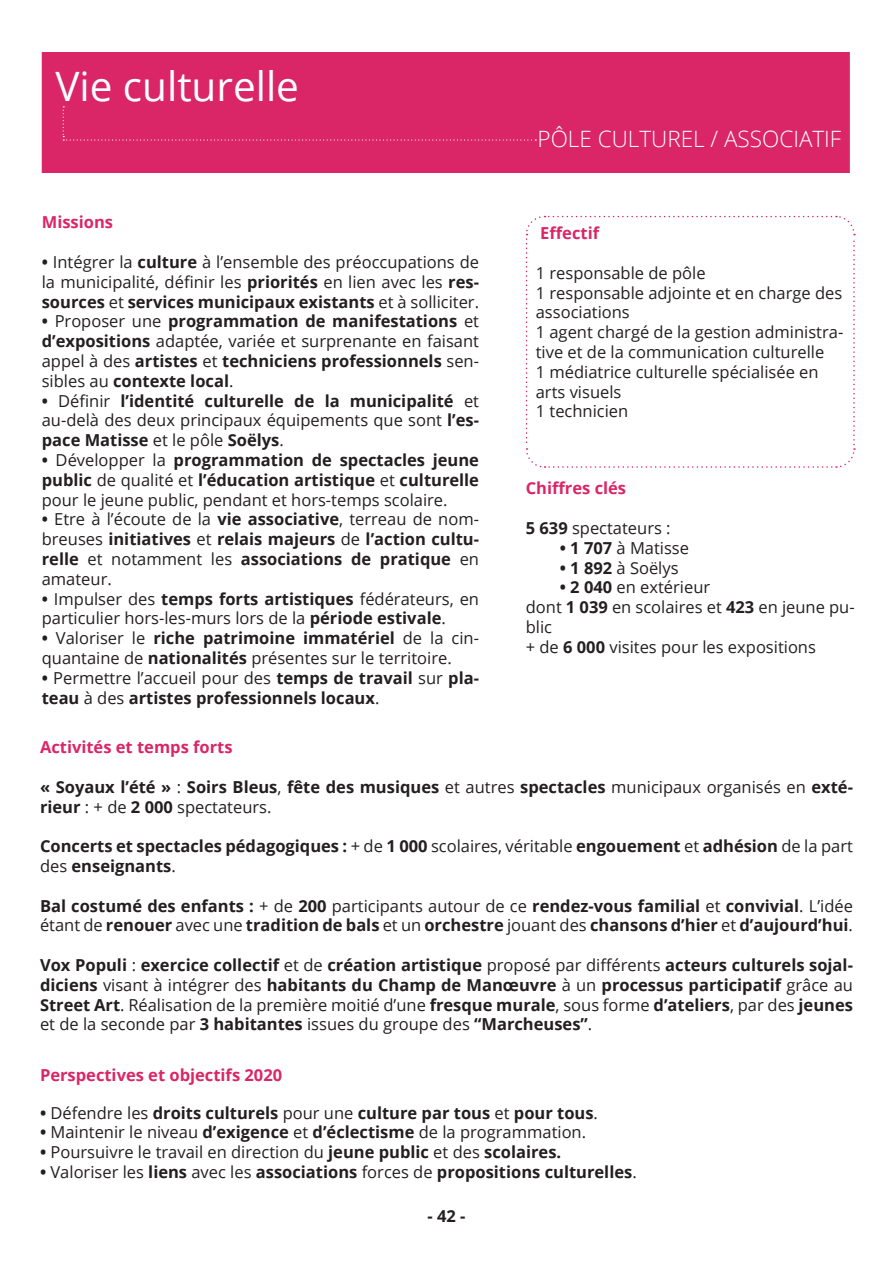
<style>
.page{position:relative;width:893px;height:1263px;background:#fff}
.page>*{position:absolute;margin:0;border:0;box-sizing:border-box;transform-origin:0 0}
.t1{font:40.5px "Open Sans";color:#fff}
.t2{font:300 22.5px "Open Sans";color:#fff}
.t3{font:700 16.5px/19.8px "Open Sans";color:#231f20}
.t4{font:16.5px/19.8px "Open Sans";color:#231f20}
.t5{font:700 16.5px "Open Sans";color:#da2666}
.s1{font-weight:700}
.s2{font-weight:400}
</style>
<div class="page">
<div style="left:42px;top:52px;width:808px;height:121px;background:#da2666"></div>
<svg style="left:63px;top:106px;width:473px;height:35px"></svg>
<svg style="left:525px;top:215px;width:330px;height:253px"></svg>
<p class="t1" style="left:55px;top:59px;width:245px">Vie culturelle</p>
<p class="t5" style="left:42px;top:211px;width:73px">Missions</p>
<p class="t4" style="left:42px;top:252px;width:439px;text-align:justify"><span class="s1">•</span> Intégrer la <span class="s1">culture</span> à l’ensemble des préoccupations de la municipalité, définir les <span class="s1">priorités</span> en lien avec les <span class="s1">res&shy;sources</span> et <span class="s1">services municipaux existants</span> et à solliciter.</p>
<p class="t3" style="left:42px;top:311px;width:439px;text-align:justify">• <span class="s2">Proposer une</span> programmation de manifestations <span class="s2">et </span>d’expositions <span class="s2">adaptée, variée et surprenante en faisant appel à des</span> artistes <span class="s2">et</span> techniciens professionnels <span class="s2">sen&shy;sibles au</span> contexte local<span class="s2">.</span></p>
<p class="t4" style="left:42px;top:390px;width:439px;text-align:justify"><span class="s1">•</span> Définir <span class="s1">l’identité culturelle de la municipalité</span> et au-delà des deux principaux équipements que sont <span class="s1">l’es&shy;pace Matisse</span> et le pôle <span class="s1">Soëlys</span>.</p>
<p class="t4" style="left:42px;top:450px;width:439px;text-align:justify"><span class="s1">•</span> Développer la <span class="s1">programmation de spectacles jeune public</span> de qualité et <span class="s1">l’éducation artistique</span> et <span class="s1">culturelle </span>pour le jeune public, pendant et hors-temps scolaire.</p>
<p class="t3" style="left:42px;top:509px;width:439px;text-align:justify">• <span class="s2">Etre à l’écoute de la</span> vie associative<span class="s2">, terreau de nom&shy;breuses</span> initiatives <span class="s2">et</span> relais majeurs <span class="s2">de</span> l’action cultu&shy;relle <span class="s2">et notamment les</span> associations de pratique <span class="s2">en amateur.</span></p>
<p class="t4" style="left:42px;top:588px;width:439px"><span class="s1">•</span> Impulser des <span class="s1">temps forts artistiques</span> fédérateurs, en particulier hors-les-murs lors de la <span class="s1">période estivale</span>.</p>
<p class="t4" style="left:42px;top:628px;width:439px"><span class="s1">•</span> Valoriser le <span class="s1">riche patrimoine immatériel</span> de la cin&shy;quantaine de <span class="s1">nationalités</span> présentes sur le territoire.</p>
<p class="t3" style="left:42px;top:668px;width:439px">• <span class="s2">Permettre l’accueil pour des</span> temps de travail <span class="s2">sur</span> pla&shy;teau <span class="s2">à des</span> artistes professionnels locaux<span class="s2">.</span></p>
<p class="t2" style="left:538px;top:124px;width:305px">PÔLE CULTUREL / ASSOCIATIF</p>
<p class="t5" style="left:540px;top:222px;width:60px">Effectif</p>
<p class="t4" style="left:536px;top:262px;width:171px">1 responsable de pôle</p>
<p class="t4" style="left:536px;top:282px;width:308px">1 responsable adjointe et en charge des associations</p>
<p class="t4" style="left:536px;top:322px;width:309px">1 agent chargé de la gestion administra&shy;tive et de la communication culturelle</p>
<p class="t4" style="left:536px;top:361px;width:284px">1 médiatrice culturelle spécialisée en arts visuels</p>
<p class="t4" style="left:536px;top:401px;width:94px">1 technicien</p>
<p class="t5" style="left:526px;top:477px;width:102px">Chiffres clés</p>
<p class="t4" style="left:526px;top:518px;width:146px"><span class="s1">5 639</span> spectateurs :</p>
<p class="t4" style="left:560px;top:537px;width:131px"><span class="s1">• 1 707</span> à Matisse</p>
<p class="t4" style="left:560px;top:557px;width:120px"><span class="s1">• 1 892</span> à Soëlys</p>
<p class="t4" style="left:560px;top:577px;width:152px"><span class="s1">• 2 040</span> en extérieur</p>
<p class="t4" style="left:526px;top:597px;width:330px">dont <span class="s1">1 039</span> en scolaires et <span class="s1">423</span> en jeune pu&shy;blic</p>
<p class="t4" style="left:526px;top:636px;width:292px">+ de <span class="s1">6 000</span> visites pour les expositions</p>
<p class="t5" style="left:40px;top:735px;width:194px">Activités et temps forts</p>
<p class="t3" style="left:40px;top:776px;width:814px">« Soyaux l’été » <span class="s2">:</span> Soirs Bleus<span class="s2">,</span> fête des musiques <span class="s2">et autres</span> spectacles <span class="s2">municipaux organisés en</span> exté&shy;rieur <span class="s2">: + de</span> 2 000 <span class="s2">spectateurs.</span></p>
<p class="t3" style="left:40px;top:836px;width:814px">Concerts et spectacles pédagogiques : <span class="s2">+ de</span> 1 000 <span class="s2">scolaires, véritable</span> engouement <span class="s2">et</span> adhésion <span class="s2">de la part des</span> enseignants<span class="s2">.</span></p>
<p class="t3" style="left:40px;top:895px;width:814px">Bal costumé des enfants : <span class="s2">+ de</span> 200 <span class="s2">participants autour de ce</span> rendez-vous familial <span class="s2">et</span> convivial<span class="s2">. L’idée étant de</span> renouer <span class="s2">avec une</span> tradition de bals <span class="s2">et un</span> orchestre <span class="s2">jouant des</span> chansons d’hier <span class="s2">et</span> d’aujourd’hui<span class="s2">.</span></p>
<p class="t3" style="left:40px;top:955px;width:814px;text-align:justify">Vox Populi <span class="s2">:</span> exercice collectif <span class="s2">et de</span> création artistique <span class="s2">proposé par différents</span> acteurs culturels sojal&shy;diciens <span class="s2">visant à intégrer des</span> habitants du Champ de Manœuvre <span class="s2">à un</span> processus participatif <span class="s2">grâce au </span>Street Art<span class="s2">. Réalisation de la première moitié d’une</span> fresque murale<span class="s2">, sous forme</span> d’ateliers<span class="s2">, par des</span> jeunes <span class="s2">et de la seconde par</span> 3 habitantes <span class="s2">issues du groupe des</span> “Marcheuses”<span class="s2">.</span></p>
<p class="t5" style="left:40px;top:1063px;width:244px">Perspectives et objectifs 2020</p>
<p class="t3" style="left:40px;top:1102px;width:559px">• <span class="s2">Défendre les</span> droits culturels <span class="s2">pour une</span> culture par tous <span class="s2">et</span> pour tous<span class="s2">.</span></p>
<p class="t4" style="left:40px;top:1122px;width:548px"><span class="s1">•</span> Maintenir le niveau <span class="s1">d’exigence</span> et <span class="s1">d’éclectisme</span> de la programmation.</p>
<p class="t4" style="left:40px;top:1142px;width:523px"><span class="s1">•</span> Poursuivre le travail en direction du <span class="s1">jeune public</span> et des <span class="s1">scolaires.</span></p>
<p class="t3" style="left:40px;top:1161px;width:598px">• <span class="s2">Valoriser les</span> liens <span class="s2">avec les</span> associations <span class="s2">forces de</span> propositions culturelles<span class="s2">.</span></p>
<p class="t3" style="left:427px;top:1205px;width:40px">- 42 -</p>
</div>
